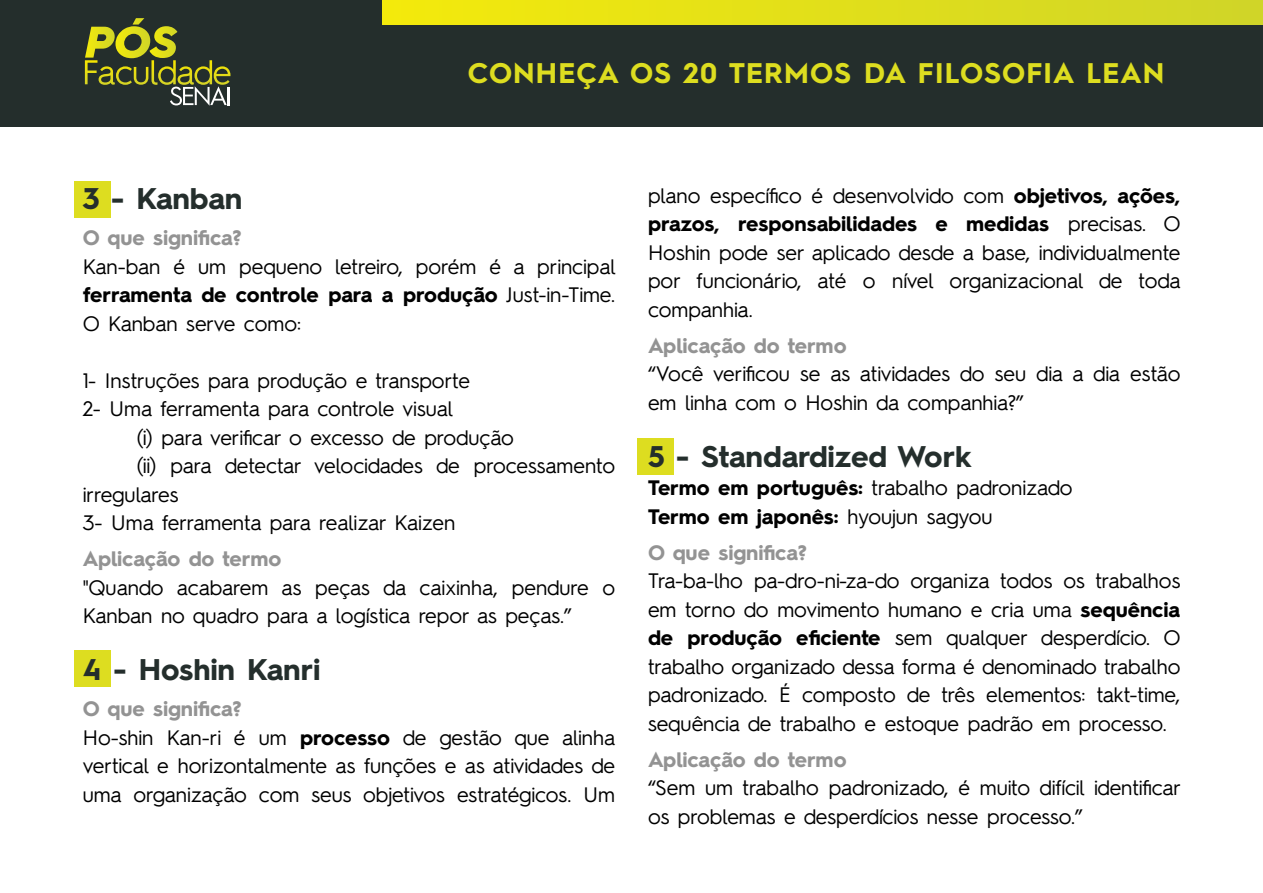
<style>
.page{position:relative;width:1263px;height:893px;background:#fff}
.page>*{position:absolute;margin:0;border:0;box-sizing:border-box;transform-origin:0 0}
.t1{font:700 30px "Hurme Geometric Sans 2";letter-spacing:-.005em;color:#242e2c}
.t2{font:700 28.5px "Hurme Geometric Sans 2";letter-spacing:.04em;color:#dddd20}
.t3{font:21px/28.5px "Hurme Geometric Sans 2";color:#000}
.t4{font:700 21px "Hurme Geometric Sans 2";letter-spacing:-.005em;color:#939393}
.t5{font:700 21px/28.5px "Hurme Geometric Sans 2";color:#000}
.s1{font-weight:700}
.s2{font-weight:700;color:#939393}
.s3{font-weight:400}
</style>
<div class="page">
<div style="left:637px;top:438px;width:36px;height:37px;background:#dddd20"></div>
<div style="left:74px;top:651px;width:36px;height:36px;background:#dddd20"></div>
<div style="left:74px;top:181px;width:36px;height:37px;background:#dddd20"></div>
<div style="left:0;top:0;width:1263px;height:126px;background:#242e2c"></div>
<svg style="left:85px;top:18px;width:145px;height:88px"></svg>
<div style="left:383px;top:0;width:880px;height:24px;background:linear-gradient(to right,#f4ea0b,#d0d528)"></div>
<h2 class="t2" style="left:468px;top:53px;width:698px">CONHEÇA OS 20 TERMOS DA FILOSOFIA LEAN</h2>
<h2 class="t2" style="left:472px;top:53px;width:690px">CONHEÇA OS 21 TERMOS DA FILOSOFIA LEAN</h2>
<h1 class="t1" style="left:83px;top:178px;width:161px">3 - Kanban</h1>
<p class="t4" style="left:83px;top:223px;width:160px">O que significa?</p>
<p class="t3" style="left:83px;top:251px;width:534px;text-align:justify">Kan-ban é um pequeno letreiro, porém é a principal <span class="s1">ferramenta de controle para a produção</span> Just-in-Time.<br>O Kanban serve como:</p>
<p class="t3" style="left:83px;top:365px;width:389px">1- Instruções para produção e transporte</p>
<p class="t3" style="left:83px;top:393px;width:372px">2- Uma ferramenta para controle visual</p>
<p class="t3" style="left:137px;top:422px;width:379px">(i) para verificar o excesso de produção</p>
<p class="t3" style="left:137px;top:450px;width:480px">(ii) para detectar velocidades de processamento</p>
<p class="t3" style="left:83px;top:479px;width:97px">irregulares</p>
<p class="t3" style="left:83px;top:507px;width:374px">3- Uma ferramenta para realizar Kaizen</p>
<p class="t4" style="left:83px;top:544px;width:200px">Aplicação do termo</p>
<p class="t3" style="left:83px;top:572px;width:534px">"Quando acabarem as peças da caixinha, pendure o<br>Kanban no quadro para a logística repor as peças.”</p>
<h1 class="t1" style="left:83px;top:649px;width:239px">4 - Hoshin Kanri</h1>
<p class="t3" style="left:83px;top:693px;width:534px"><span class="s2">O que significa?<br></span>Ho-shin Kan-ri é um <span class="s1">processo</span> de gestão que alinha vertical e horizontalmente as funções e as atividades de uma organização com seus objetivos estratégicos. Um</p>
<p class="t3" style="left:648px;top:180px;width:534px;text-align:justify">plano específico é desenvolvido com <span class="s1">objetivos, ações, prazos, responsabilidades e medidas</span> precisas. O Hoshin pode ser aplicado desde a base, individualmente por funcionário, até o nível organizacional de toda companhia.</p>
<p class="t4" style="left:648px;top:331px;width:200px">Aplicação do termo</p>
<p class="t3" style="left:648px;top:358px;width:534px">“Você verificou se as atividades do seu dia a dia estão em linha com o Hoshin da companhia?”</p>
<h1 class="t1" style="left:648px;top:435px;width:325px">5 - Standardized Work</h1>
<p class="t5" style="left:648px;top:472px;width:426px">Termo em português: <span class="s3">trabalho padronizado<br></span>Termo em japonês: <span class="s3">hyoujun sagyou</span></p>
<p class="t4" style="left:648px;top:538px;width:160px">O que significa?</p>
<p class="t3" style="left:648px;top:565px;width:534px;text-align:justify">Tra-ba-lho pa-dro-ni-za-do organiza todos os trabalhos em torno do movimento humano e cria uma <span class="s1">sequência de produção eficiente</span> sem qualquer desperdício. O trabalho organizado dessa forma é denominado trabalho padronizado. É composto de três elementos: takt-time, sequência de trabalho e estoque padrão em processo.</p>
<p class="t4" style="left:648px;top:745px;width:200px">Aplicação do termo</p>
<p class="t3" style="left:648px;top:772px;width:535px">“Sem um trabalho padronizado, é muito difícil identificar os problemas e desperdícios nesse processo.”</p>
</div>
